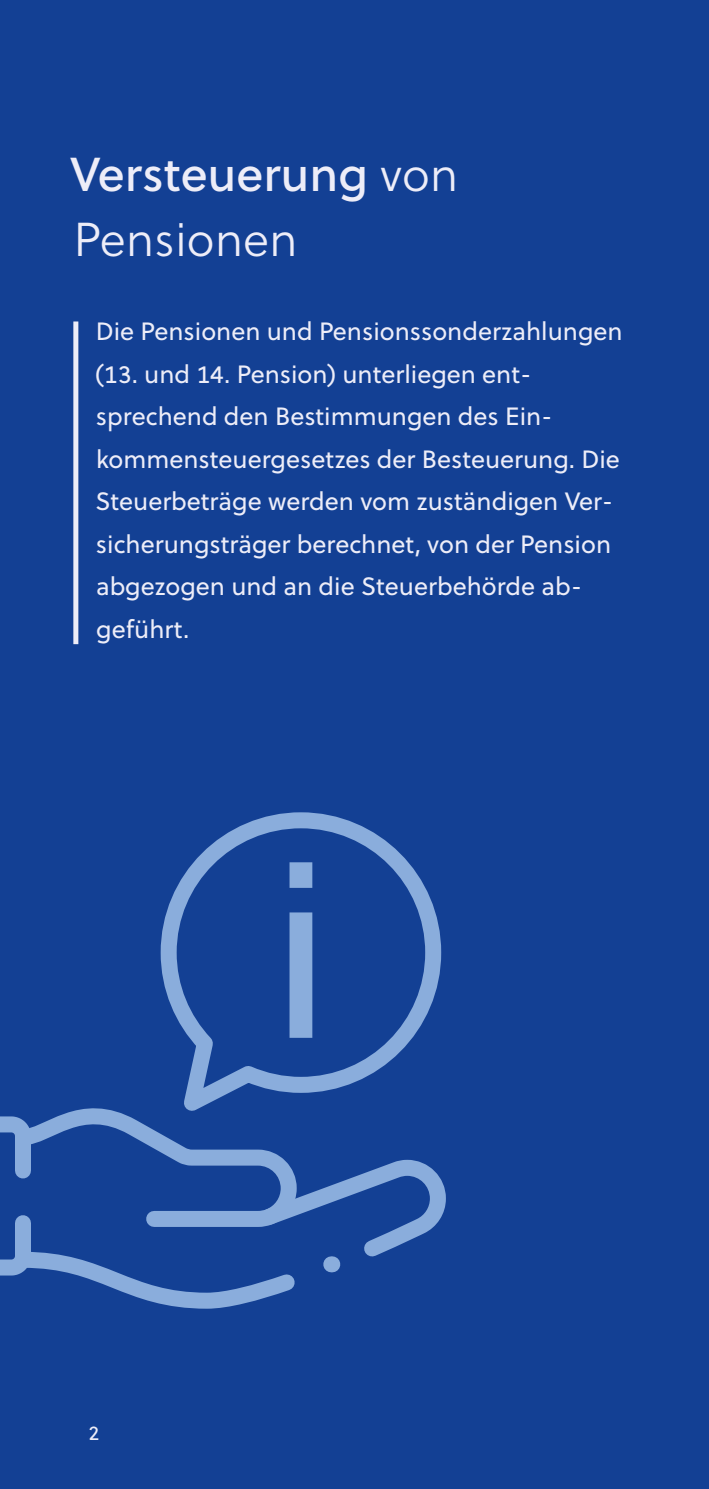
<style>
.page{position:relative;width:709px;height:1489px;background:#fff}
.page>*{position:absolute;margin:0;border:0;box-sizing:border-box;transform-origin:0 0}
.Überschriften_H1_invers_-_Überschrift_Ka{font:47.5px/65px "Soleil";color:#ededf8}
.Texte_P_-_Teaser_Kapiteltrennseite{font:25px/42.5px "Soleil";color:#ededf8}
.t1{font:20px "Soleil";color:#ededf8}
.s1{font-weight:300}
</style>
<div class="page">
<div style="left:0;top:0;width:709px;height:1488px;background:#134094"></div>
<div style="left:73px;top:321px;width:5px;height:323px;background:#ededf8"></div>
<svg style="left:59px;top:1108px;width:69px;height:8px"></svg>
<svg style="left:160px;top:812px;width:282px;height:299px"></svg>
<svg style="left:0;top:1116px;width:446px;height:193px"></svg>
<h1 class="Überschriften_H1_invers_-_Überschrift_Ka" style="left:70px;top:143px;width:389px">Versteuerung <span class="s1">von<br>Pensionen</span></h1>
<p class="Texte_P_-_Teaser_Kapiteltrennseite" style="left:95px;top:311px;width:529px">Die Pensionen und Pensionssonderzahlungen (13. und 14. Pension) unterliegen ent&shy;sprechend den Bestimmungen des Ein&shy;kommensteuergesetzes der Besteuerung. Die Steuerbeträge werden vom zuständigen Ver&shy;sicherungsträger berechnet, von der Pension abgezogen und an die Steuerbehörde ab&shy;geführt.</p>
<p class="t1" style="left:89px;top:1420px;width:12px">2</p>
</div>
